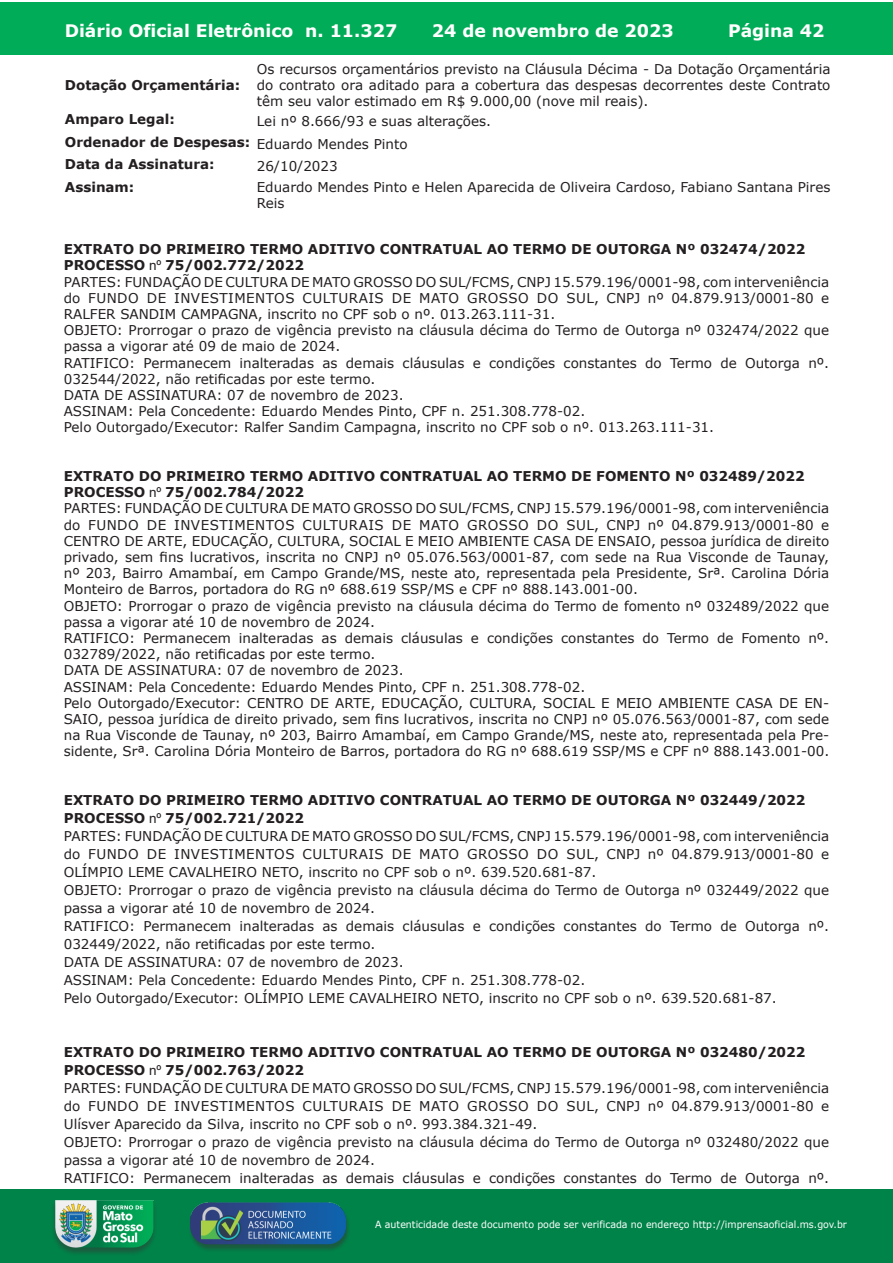
<style>
.page{position:relative;width:893px;height:1263px;background:#fff}
.page>*{position:absolute;margin:0;border:0;box-sizing:border-box;transform-origin:0 0}
.t1{font:700 17.25px "Verdana";color:#fff}
.t2{font:13.5px/16.2px "Verdana";color:#231f20}
.t3{font:700 13.5px "Verdana";color:#231f20}
.t4{font:9.9px "Verdana";color:#fff;scale:.95 1}
.s1{font-weight:700}
.s2{font-family:"Arial"}
</style>
<div class="page">
<div style="left:0;top:2px;width:893px;height:53px;background:#00ac57"></div>
<div style="left:1px;top:1189px;width:892px;height:74px;background:#008349"></div>
<img style="left:49px;top:1198px;width:111px;height:61px">
<img style="left:185px;top:1201px;width:168px;height:54px">
<p class="t1" style="left:65px;top:18px;width:334px">Diário Oficial Eletrônico n. 11.327</p>
<p class="t1" style="left:432px;top:18px;width:243px">24 de novembro de 2023</p>
<p class="t1" style="left:728px;top:18px;width:98px">Página 42</p>
<p class="t3" style="left:65px;top:75px;width:177px">Dotação Orçamentária:</p>
<p class="t2" style="left:257px;top:61px;width:575px;text-align:justify">Os recursos orçamentários previsto na Cláusula Décima - Da Dotação Orçamentária do contrato ora aditado para a cobertura das despesas decorrentes deste Contrato têm seu valor estimado em R$ 9.000,00 (nove mil reais).</p>
<p class="t3" style="left:65px;top:110px;width:111px">Amparo Legal:</p>
<p class="t2" style="left:65px;top:111px;width:428px;line-height:20.2px;text-indent:192px">Lei nº 8.666/93 e suas alterações.<br><span class="s1">Ordenador de Despesas:</span> Eduardo Mendes Pinto</p>
<p class="t3" style="left:65px;top:155px;width:151px">Data da Assinatura:</p>
<p class="t2" style="left:257px;top:158px;width:82px">26/10/2023</p>
<p class="t3" style="left:65px;top:177px;width:71px">Assinam:</p>
<p class="t2" style="left:257px;top:178px;width:575px">Eduardo Mendes Pinto e Helen Aparecida de Oliveira Cardoso, Fabiano Santana Pires<br>Reis</p>
<p class="t2" style="left:64px;top:241px;width:767px"><span class="s1">EXTRATO DO PRIMEIRO TERMO ADITIVO CONTRATUAL AO TERMO DE OUTORGA Nº 032474/2022<br>PROCESSO</span> <span class="s2">nº</span> <span class="s1">75/002.772/2022<br></span>PARTES: FUNDAÇÃO DE CULTURA DE MATO GROSSO DO SUL/FCMS, CNPJ 15.579.196/0001-98, com interveniência do FUNDO DE INVESTIMENTOS CULTURAIS DE MATO GROSSO DO SUL, CNPJ nº 04.879.913/0001-80 e RALFER SANDIM CAMPAGNA, inscrito no CPF sob o nº. 013.263.111-31.<br>OBJETO: Prorrogar o prazo de vigência previsto na cláusula décima do Termo de Outorga nº 032474/2022 que passa a vigorar até 09 de maio de 2024.<br>RATIFICO: Permanecem inalteradas as demais cláusulas e condições constantes do Termo de Outorga nº.<br>032544/2022, não retificadas por este termo.<br>DATA DE ASSINATURA: 07 de novembro de 2023.<br>ASSINAM: Pela Concedente: Eduardo Mendes Pinto, CPF n. 251.308.778-02.<br>Pelo Outorgado/Executor: Ralfer Sandim Campagna, inscrito no CPF sob o nº. 013.263.111-31.</p>
<p class="t2" style="left:64px;top:468px;width:767px"><span class="s1">EXTRATO DO PRIMEIRO TERMO ADITIVO CONTRATUAL AO TERMO DE FOMENTO Nº 032489/2022<br>PROCESSO</span> <span class="s2">nº</span> <span class="s1">75/002.784/2022<br></span>PARTES: FUNDAÇÃO DE CULTURA DE MATO GROSSO DO SUL/FCMS, CNPJ 15.579.196/0001-98, com interveniência do FUNDO DE INVESTIMENTOS CULTURAIS DE MATO GROSSO DO SUL, CNPJ nº 04.879.913/0001-80 e CENTRO DE ARTE, EDUCAÇÃO, CULTURA, SOCIAL E MEIO AMBIENTE CASA DE ENSAIO, pessoa jurídica de direito privado, sem fins lucrativos, inscrita no CNPJ nº 05.076.563/0001-87, com sede na Rua Visconde de Taunay, nº 203, Bairro Amambaí, em Campo Grande/MS, neste ato, representada pela Presidente, Srª. Carolina Dória Monteiro de Barros, portadora do RG nº 688.619 SSP/MS e CPF nº 888.143.001-00.<br>OBJETO: Prorrogar o prazo de vigência previsto na cláusula décima do Termo de fomento nº 032489/2022 que passa a vigorar até 10 de novembro de 2024.<br>RATIFICO: Permanecem inalteradas as demais cláusulas e condições constantes do Termo de Fomento nº.<br>032789/2022, não retificadas por este termo.<br>DATA DE ASSINATURA: 07 de novembro de 2023.<br>ASSINAM: Pela Concedente: Eduardo Mendes Pinto, CPF n. 251.308.778-02.<br>Pelo Outorgado/Executor: CENTRO DE ARTE, EDUCAÇÃO, CULTURA, SOCIAL E MEIO AMBIENTE CASA DE EN-SAIO, pessoa jurídica de direito privado, sem fins lucrativos, inscrita no CNPJ nº 05.076.563/0001-87, com sede na Rua Visconde de Taunay, nº 203, Bairro Amambaí, em Campo Grande/MS, neste ato, representada pela Pre&shy;sidente, Srª. Carolina Dória Monteiro de Barros, portadora do RG nº 688.619 SSP/MS e CPF nº 888.143.001-00.</p>
<p class="t2" style="left:64px;top:791px;width:767px;line-height:18px"><span class="s1">EXTRATO DO PRIMEIRO TERMO ADITIVO CONTRATUAL AO TERMO DE OUTORGA Nº 032449/2022<br>PROCESSO</span> <span class="s2">nº</span> <span class="s1">75/002.721/2022<br></span>PARTES: FUNDAÇÃO DE CULTURA DE MATO GROSSO DO SUL/FCMS, CNPJ 15.579.196/0001-98, com interveniência do FUNDO DE INVESTIMENTOS CULTURAIS DE MATO GROSSO DO SUL, CNPJ nº 04.879.913/0001-80 e OLÍMPIO LEME CAVALHEIRO NETO, inscrito no CPF sob o nº. 639.520.681-87.<br>OBJETO: Prorrogar o prazo de vigência previsto na cláusula décima do Termo de Outorga nº 032449/2022 que passa a vigorar até 10 de novembro de 2024.<br>RATIFICO: Permanecem inalteradas as demais cláusulas e condições constantes do Termo de Outorga nº.<br>032449/2022, não retificadas por este termo.<br>DATA DE ASSINATURA: 07 de novembro de 2023.<br>ASSINAM: Pela Concedente: Eduardo Mendes Pinto, CPF n. 251.308.778-02.<br>Pelo Outorgado/Executor: OLÍMPIO LEME CAVALHEIRO NETO, inscrito no CPF sob o nº. 639.520.681-87.</p>
<p class="t2" style="left:64px;top:1043px;width:767px;line-height:18px"><span class="s1">EXTRATO DO PRIMEIRO TERMO ADITIVO CONTRATUAL AO TERMO DE OUTORGA Nº 032480/2022<br>PROCESSO</span> <span class="s2">nº</span> <span class="s1">75/002.763/2022<br></span>PARTES: FUNDAÇÃO DE CULTURA DE MATO GROSSO DO SUL/FCMS, CNPJ 15.579.196/0001-98, com interveniência do FUNDO DE INVESTIMENTOS CULTURAIS DE MATO GROSSO DO SUL, CNPJ nº 04.879.913/0001-80 e Ulísver Aparecido da Silva, inscrito no CPF sob o nº. 993.384.321-49.<br>OBJETO: Prorrogar o prazo de vigência previsto na cláusula décima do Termo de Outorga nº 032480/2022 que passa a vigorar até 10 de novembro de 2024.<br>RATIFICO: Permanecem inalteradas as demais cláusulas e condições constantes do Termo de Outorga nº.</p>
<p class="t4" style="left:375px;top:1218px;width:498px">A autenticidade deste documento pode ser verificada no endereço http://imprensaoficial.ms.gov.br</p>
</div>
